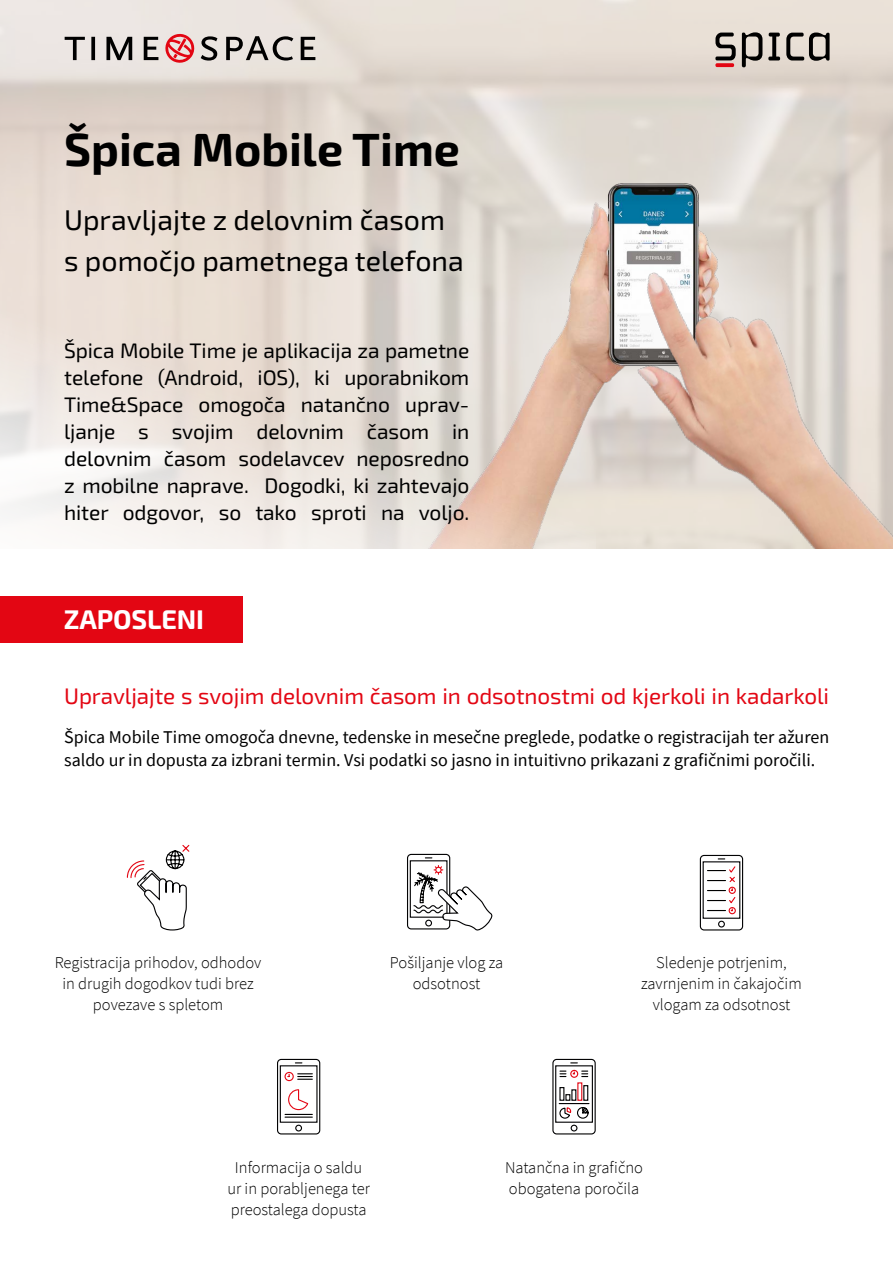
<style>
.page{position:relative;width:893px;height:1263px;background:#fff}
.page>*{position:absolute;margin:0;border:0;box-sizing:border-box;transform-origin:0 0}
.t1{font:700 46.5px "Exo 2";color:#000}
.t2{font:28.5px/40.5px "Exo 2";color:#000}
.t3{font:700 27px "Exo 2";letter-spacing:-.005em;color:#fff}
.t4{font:22.5px "Exo 2";letter-spacing:-.005em;color:#e30613}
.t5{font:21px/27px "Exo 2";letter-spacing:-.005em;color:#000;text-align:justify}
.t6{font:18px/22.5px "Source Sans Pro";color:#000}
.t7{font:300 16.5px/21px "Source Sans Pro";color:#000;text-align:center}
</style>
<div class="page">
<img style="left:0;top:0;width:893px;height:269px">
<img style="left:399px;top:183px;width:320px;height:366px">
<img style="left:603px;top:210px;width:290px;height:339px">
<svg style="left:0;top:269px;width:595px;height:280px;background:#e8ddd5"></svg>
<div style="left:0;top:597px;width:242px;height:46px;background:#e30613"></div>
<svg style="left:768px;top:33px;width:12px;height:27px"></svg>
<svg style="left:715px;top:33px;width:21px;height:27px"></svg>
<svg style="left:742px;top:32px;width:20px;height:35px"></svg>
<svg style="left:786px;top:33px;width:44px;height:28px"></svg>
<svg style="left:715px;top:63px;width:19px;height:4px"></svg>
<svg style="left:65px;top:32px;width:250px;height:33px;background:#bcadaa"></svg>
<svg style="left:699px;top:854px;width:45px;height:77px"></svg>
<div style="left:718px;top:921px;width:7px;height:6px;border:1px solid #020203;border-radius:50%"></div>
<svg style="left:126px;top:844px;width:64px;height:87px"></svg>
<svg style="left:407px;top:853px;width:85px;height:78px"></svg>
<svg style="left:277px;top:1058px;width:44px;height:77px"></svg>
<div style="left:295px;top:1125px;width:7px;height:6px;border:1px solid #020203;border-radius:50%"></div>
<svg style="left:552px;top:1058px;width:44px;height:77px"></svg>
<div style="left:559px;top:1087px;width:5px;height:14px;border:1px solid #020203"></div>
<h1 class="t1" style="left:64px;top:122px;width:397px">Špica Mobile Time</h1>
<h2 class="t2" style="left:64px;top:201px;width:401px">Upravljajte z delovnim časom s pomočjo pametnega telefona</h2>
<p class="t5" style="left:64px;top:338px;width:407px">Špica Mobile Time je aplikacija za pametne telefone (Android, iOS), ki uporabnikom Time&amp;Space omogoča natančno uprav&shy;ljanje s svojim delovnim časom in delovnim časom sodelavcev neposredno z mobilne naprave. Dogodki, ki zahtevajo hiter odgovor, so tako sproti na voljo.</p>
<h3 class="t3" style="left:64px;top:604px;width:142px">ZAPOSLENI</h3>
<h3 class="t4" style="left:64px;top:683px;width:767px">Upravljajte s svojim delovnim časom in odsotnostmi od kjerkoli in kadarkoli</h3>
<p class="t6" style="left:64px;top:726px;width:767px">Špica Mobile Time omogoča dnevne, tedenske in mesečne preglede, podatke o registracijah ter ažuren saldo ur in dopusta za izbrani termin. Vsi podatki so jasno in intuitivno prikazani z grafičnimi poročili.</p>
<p class="t7" style="left:55px;top:952px;width:208px">Registracija prihodov, odhodov in drugih dogodkov tudi brez povezave s spletom</p>
<p class="t7" style="left:390px;top:952px;width:115px">Pošiljanje vlog za odsotnost</p>
<p class="t7" style="left:641px;top:952px;width:162px">Sledenje potrjenim, zavrnjenim in čakajočim vlogam za odsotnost</p>
<p class="t7" style="left:227px;top:1157px;width:144px">Informacija o saldu ur in porabljenega ter preostalega dopusta</p>
<p class="t7" style="left:505px;top:1157px;width:139px;text-align:left">Natančna in grafično obogatena poročila</p>
</div>
